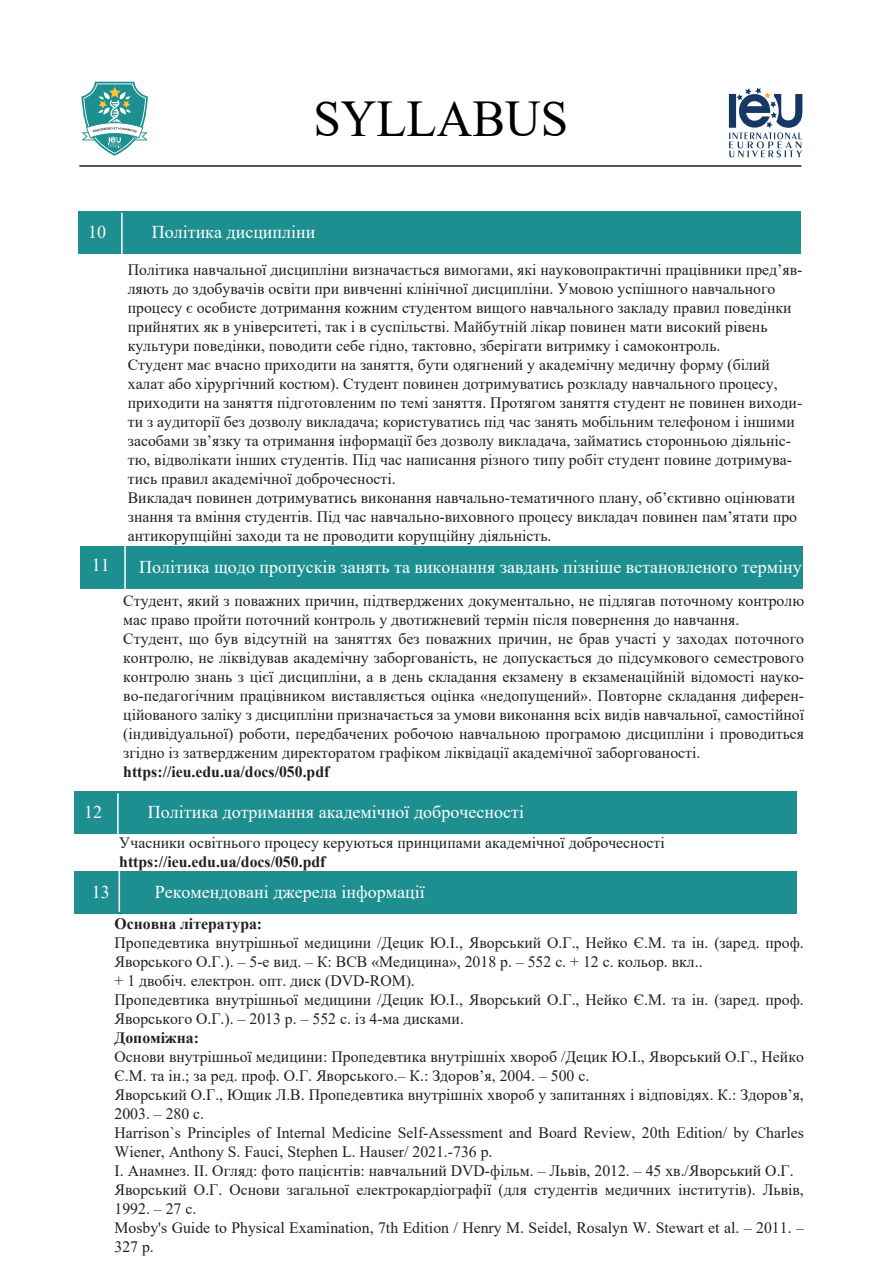
<style>
.page{position:relative;width:893px;height:1263px;background:#fff}
.page>*{position:absolute;margin:0;border:0;box-sizing:border-box;transform-origin:0 0}
.t1{font:51.45px "Times New Roman";color:#000001;scale:.96 1}
.t2{font:18px "Times New Roman";color:#fff}
.t3{font:15.9px/19px "Times New Roman";color:#231f20}
.t4{font:700 15.9px "Times New Roman";color:#231f20}
</style>
<div class="page">
<div style="left:74px;top:792px;width:723px;height:42px;background:#1e8f91"></div>
<svg style="left:729px;top:88px;width:73px;height:69px"></svg>
<hr style="left:79px;top:165px;width:722px;height:2px;background:#231f20">
<svg style="left:81px;top:82px;width:67px;height:74px"></svg>
<div style="left:74px;top:871px;width:723px;height:43px;background:#1e8f91"></div>
<hr style="left:117px;top:793px;width:2px;height:51px;background:#fff">
<hr style="left:119px;top:868px;width:1px;height:44px;background:#fff">
<div style="left:78px;top:211px;width:723px;height:43px;background:#1e8f91"></div>
<div style="left:80px;top:546px;width:723px;height:43px;background:#1e8f91"></div>
<hr style="left:121px;top:213px;width:2px;height:51px;background:#fff">
<hr style="left:124px;top:546px;width:2px;height:43px;background:#fff">
<h1 class="t1" style="left:313px;top:82px;width:267px">SYLLABUS</h1>
<p class="t2" style="left:88px;top:219px;width:19px">10</p>
<p class="t2" style="left:152px;top:219px;width:165px">Політика дисципліни</p>
<p class="t3" style="left:128px;top:260px;width:676px">Політика навчальної дисципліни визначається вимогами, які науковопрактичні працівники пред’яв&shy;ляють до здобувачів освіти при вивченні клінічної дисципліни. Умовою успішного навчального процесу є особисте дотримання кожним студентом вищого навчального закладу правил поведінки прийнятих як в університеті, так і в суспільстві. Майбутній лікар повинен мати високий рівень культури поведінки, поводити себе гідно, тактовно, зберігати витримку і самоконтроль.<br>Студент має вчасно приходити на заняття, бути одягнений у академічну медичну форму (білий халат або хірургічний костюм). Студент повинен дотримуватись розкладу навчального процесу, приходити на заняття підготовленим по темі заняття. Протягом заняття студент не повинен виходи&shy;ти з аудиторії без дозволу викладача; користуватись під час занять мобільним телефоном і іншими засобами зв’язку та отримання інформації без дозволу викладача, займатись сторонньою діяльніс&shy;тю, відволікати інших студентів. Під час написання різного типу робіт студент повине дотримува&shy;тись правил академічної доброчесності.<br>Викладач повинен дотримуватись виконання навчально-тематичного плану, об’єктивно оцінювати знання та вміння студентів. Під час навчально-виховного процесу викладач повинен пам’ятати про антикорупційні заходи та не проводити корупційну діяльність.</p>
<p class="t2" style="left:92px;top:552px;width:20px">11</p>
<p class="t2" style="left:139px;top:554px;width:664px">Політика щодо пропусків занять та виконання завдань пізніше встановленого терміну</p>
<p class="t3" style="left:123px;top:591px;width:682px">Студент, який з поважних причин, підтверджених документально, не підлягав поточному контролю мас право пройти поточний контроль у двотижневий термін після повернення до навчання.<br>Студент, що був відсутній на заняттях без поважних причин, не брав участі у заходах поточного контролю, не ліквідував академічну заборгованість, не допускається до підсумкового семестрового контролю знань з цієї дисципліни, а в день складання екзамену в екзаменаційній відомості науко&shy;во-педагогічним працівником виставляється оцінка «недопущений». Повторне складання диферен&shy;ційованого заліку з дисципліни призначається за умови виконання всіх видів навчальної, самостійної (індивідуальної) роботи, передбачених робочою навчальною програмою дисципліни i проводиться згідно із затвердженим директоратом графіком ліквідації академічної заборгованості.</p>
<p class="t4" style="left:123px;top:760px;width:208px">https://ieu.edu.ua/docs/050.pdf</p>
<p class="t2" style="left:84px;top:799px;width:19px">12</p>
<p class="t2" style="left:148px;top:799px;width:378px">Політика дотримання академічної доброчесності</p>
<p class="t3" style="left:119px;top:832px;width:547px">Учасники освітнього процесу керуються принципами академічної доброчесності</p>
<p class="t4" style="left:119px;top:850px;width:208px">https://ieu.edu.ua/docs/050.pdf</p>
<p class="t2" style="left:92px;top:879px;width:19px">13</p>
<p class="t2" style="left:155px;top:879px;width:271px">Рекомендовані джерела інформації</p>
<p class="t4" style="left:115px;top:912px;width:149px">Основна література:</p>
<p class="t3" style="left:115px;top:933px;width:691px">Пропедевтика внутрішньої медицини /Децик Ю.І., Яворський О.Г., Нейко Є.М. та ін. (заред. проф.<br>Яворського О.Г.). – 5-е вид. – К: ВСВ «Медицина», 2018 р. – 552 с. + 12 с. кольор. вкл..<br>+ 1 двобіч. електрон. опт. диск (DVD-ROM).<br>Пропедевтика внутрішньої медицини /Децик Ю.І., Яворський О.Г., Нейко Є.М. та ін. (заред. проф.<br>Яворського О.Г.). – 2013 р. – 552 с. із 4-ма дисками.</p>
<p class="t4" style="left:115px;top:1026px;width:86px">Допоміжна:</p>
<p class="t3" style="left:115px;top:1047px;width:691px">Основи внутрішньої медицини: Пропедевтика внутрішніх хвороб /Децик Ю.І., Яворський О.Г., Нейко Є.М. та ін.; за ред. проф. О.Г. Яворського.– К.: Здоров’я, 2004. – 500 с.<br>Яворський О.Г., Ющик Л.В. Пропедевтика внутрішніх хвороб у запитаннях і відповідях. К.: Здоров’я, 2003. – 280 с.<br>Harrison`s Principles of Internal Medicine Self-Assessment and Board Review, 20th Edition/ by Charles Wiener, Anthony S. Fauci, Stephen L. Hauser/ 2021.-736 p.<br>І. Анамнез. ІІ. Огляд: фото пацієнтів: навчальний DVD-фільм. – Львів, 2012. – 45 хв./Яворський О.Г.<br>Яворський О.Г. Основи загальної електрокардіографії (для студентів медичних інститутів). Львів, 1992. – 27 с.<br>Mosby's Guide to Physical Examination, 7th Edition / Henry M. Seidel, Rosalyn W. Stewart et al. – 2011. – 327 p.</p>
</div>
